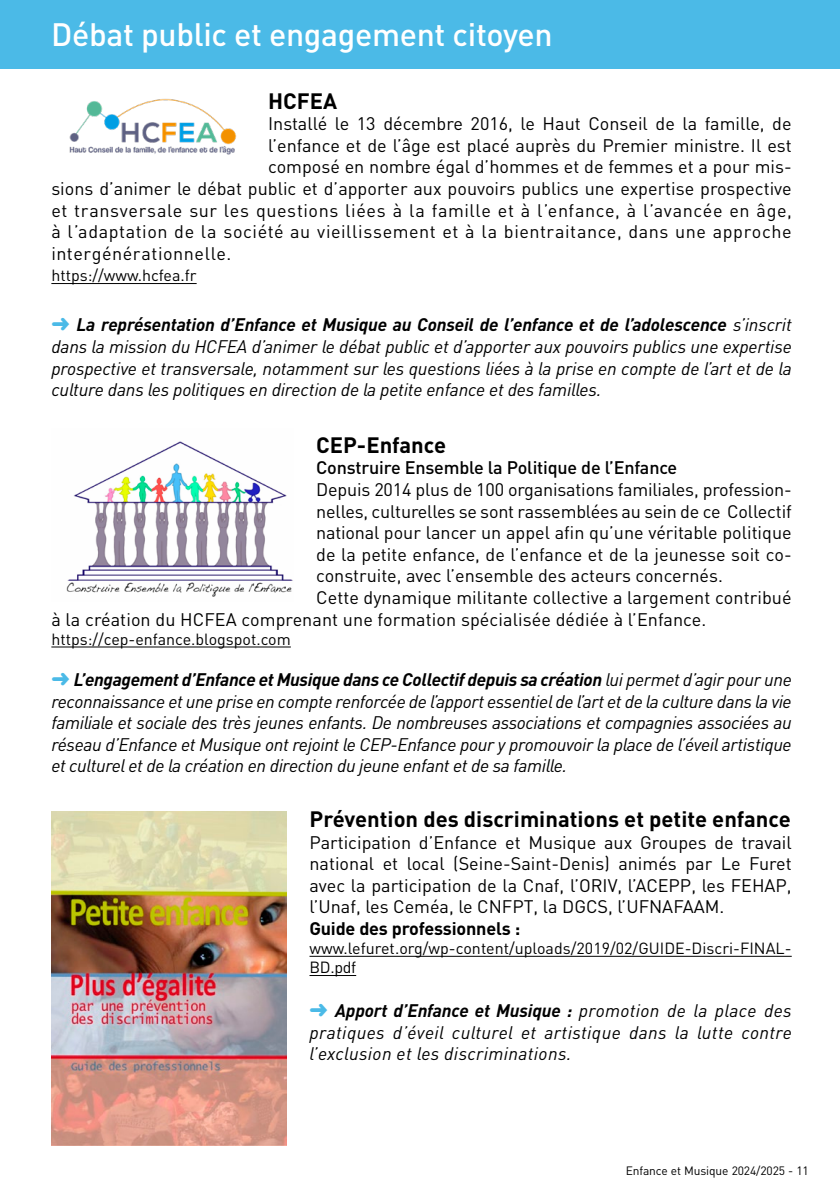
<style>
.page{position:relative;width:840px;height:1191px;background:#fff}
.page>*{position:absolute;margin:0;border:0;box-sizing:border-box;transform-origin:0 0}
.t1{font:500 32px "DINOT";letter-spacing:-.01em;color:#fff}
.t2{font:700 22px "DINOT";color:#000}
.t3{font:italic 18px/21.6px "DINOT";letter-spacing:-.01em;color:#000;text-align:justify}
.t4{font:18px/21.6px "DINOT";color:#000;text-align:justify}
.t5{font:18px "DINOT";letter-spacing:.03em;color:#000}
.t6{font:500 18px "DINOT";letter-spacing:-.01em;color:#000}
.t7{font:700 18px "DINOT";letter-spacing:-.01em;color:#000}
.t8{font:16px/19.2px "DINOT";color:#000}
.t9{font:12px "DINOT";letter-spacing:-.01em;color:#000}
.s1{color:#4bbae7}
.s2{font-weight:700}
</style>
<div class="page">
<hr style="left:51px;top:283px;width:145px;height:1px;background:#000">
<hr style="left:51px;top:646px;width:240px;height:1px;background:#000">
<hr style="left:309px;top:956px;width:482px;height:1px;background:#000">
<hr style="left:309px;top:975px;width:47px;height:1px;background:#000">
<img style="left:69px;top:98px;width:168px;height:57px">
<img style="left:66px;top:441px;width:227px;height:156px">
<img style="left:51px;top:812px;width:235px;height:333px">
<div style="left:0;top:0;width:839px;height:68px;background:#4bbae7"></div>
<h1 class="t1" style="left:51px;top:13px;width:502px">Débat public et engagement citoyen</h1>
<p class="t2" style="left:268px;top:86px;width:71px">HCFEA</p>
<p class="t4" style="left:268px;top:112px;width:524px">Installé le 13 décembre 2016, le Haut Conseil de la famille, de</p>
<p class="t4" style="left:268px;top:134px;width:524px">l’enfance et de l’âge est placé auprès du Premier ministre. Il est</p>
<p class="t4" style="left:268px;top:155px;width:524px">composé en nombre égal d’hommes et de femmes et a pour mis-</p>
<p class="t4" style="left:51px;top:177px;width:741px">sions d’animer le débat public et d’apporter aux pouvoirs publics une expertise prospective</p>
<p class="t5" style="left:51px;top:198px;width:741px">et transversale sur les questions liées à la famille et à l’enfance, à l’avancée en âge,</p>
<p class="t5" style="left:51px;top:219px;width:741px">à l’adaptation de la société au vieillissement et à la bientraitance, dans une approche</p>
<p class="t5" style="left:51px;top:241px;width:181px">intergénérationnelle.</p>
<p class="t8" style="left:51px;top:265px;width:147px">https://www.hcfea.fr</p>
<p class="t3" style="left:51px;top:313px;width:741px"><span class="s1">➜</span> <span class="s2">La représentation d’Enfance et Musique au Conseil de l’enfance et de l’adolescence</span> s’inscrit dans la mission du HCFEA d’animer le débat public et d’apporter aux pouvoirs publics une expertise prospective et transversale, notamment sur les questions liées à la prise en compte de l’art et de la culture dans les politiques en direction de la petite enfance et des familles.</p>
<p class="t2" style="left:316px;top:430px;width:131px">CEP-Enfance</p>
<p class="t6" style="left:316px;top:455px;width:362px">Construire Ensemble la Politique de l’Enfance</p>
<p class="t4" style="left:316px;top:478px;width:476px">Depuis 2014 plus de 100 organisations familiales, profession-</p>
<p class="t4" style="left:316px;top:499px;width:477px">nelles, culturelles se sont rassemblées au sein de ce Collectif</p>
<p class="t4" style="left:316px;top:521px;width:477px">national pour lancer un appel afin qu’une véritable politique</p>
<p class="t4" style="left:316px;top:543px;width:476px">de la petite enfance, de l’enfance et de la jeunesse soit co-</p>
<p class="t4" style="left:316px;top:564px;width:408px">construite, avec l’ensemble des acteurs concernés.</p>
<p class="t4" style="left:316px;top:586px;width:477px">Cette dynamique militante collective a largement contribué</p>
<p class="t4" style="left:51px;top:607px;width:656px">à la création du HCFEA comprenant une formation spécialisée dédiée à l’Enfance.</p>
<p class="t8" style="left:51px;top:629px;width:241px">https://cep-enfance.blogspot.com</p>
<p class="t3" style="left:51px;top:668px;width:741px"><span class="s1">➜</span> <span class="s2">L’engagement d’Enfance et Musique dans ce Collectif depuis sa création</span> lui permet d’agir pour une reconnaissance et une prise en compte renforcée de l’apport essentiel de l’art et de la culture dans la vie familiale et sociale des très jeunes enfants. De nombreuses associations et compagnies associées au réseau d’Enfance et Musique ont rejoint le CEP-Enfance pour y promouvoir la place de l’éveil artistique et culturel et de la création en direction du jeune enfant et de sa famille.</p>
<p class="t2" style="left:309px;top:804px;width:482px">Prévention des discriminations et petite enfance</p>
<p class="t4" style="left:309px;top:830px;width:483px">Participation d’Enfance et Musique aux Groupes de travail national et local (Seine-Saint-Denis) animés par Le Furet avec la participation de la Cnaf, l’ORIV, l’ACEPP, les FEHAP, l’Unaf, les Ceméa, le CNFPT, la DGCS, l’UFNAFAAM.</p>
<p class="t7" style="left:309px;top:916px;width:212px">Guide des professionnels :</p>
<p class="t8" style="left:309px;top:938px;width:483px">www.lefuret.org/wp-content/uploads/2019/02/GUIDE-Discri-FINAL-<br>BD.pdf</p>
<p class="t3" style="left:309px;top:999px;width:483px"><span class="s1">➜</span> <span class="s2">Apport d’Enfance et Musique :</span> promotion de la place des pratiques d’éveil culturel et artistique dans la lutte contre l’exclusion et les discriminations.</p>
<p class="t9" style="left:625px;top:1162px;width:184px">Enfance et Musique 2024/2025 - 11</p>
</div>
